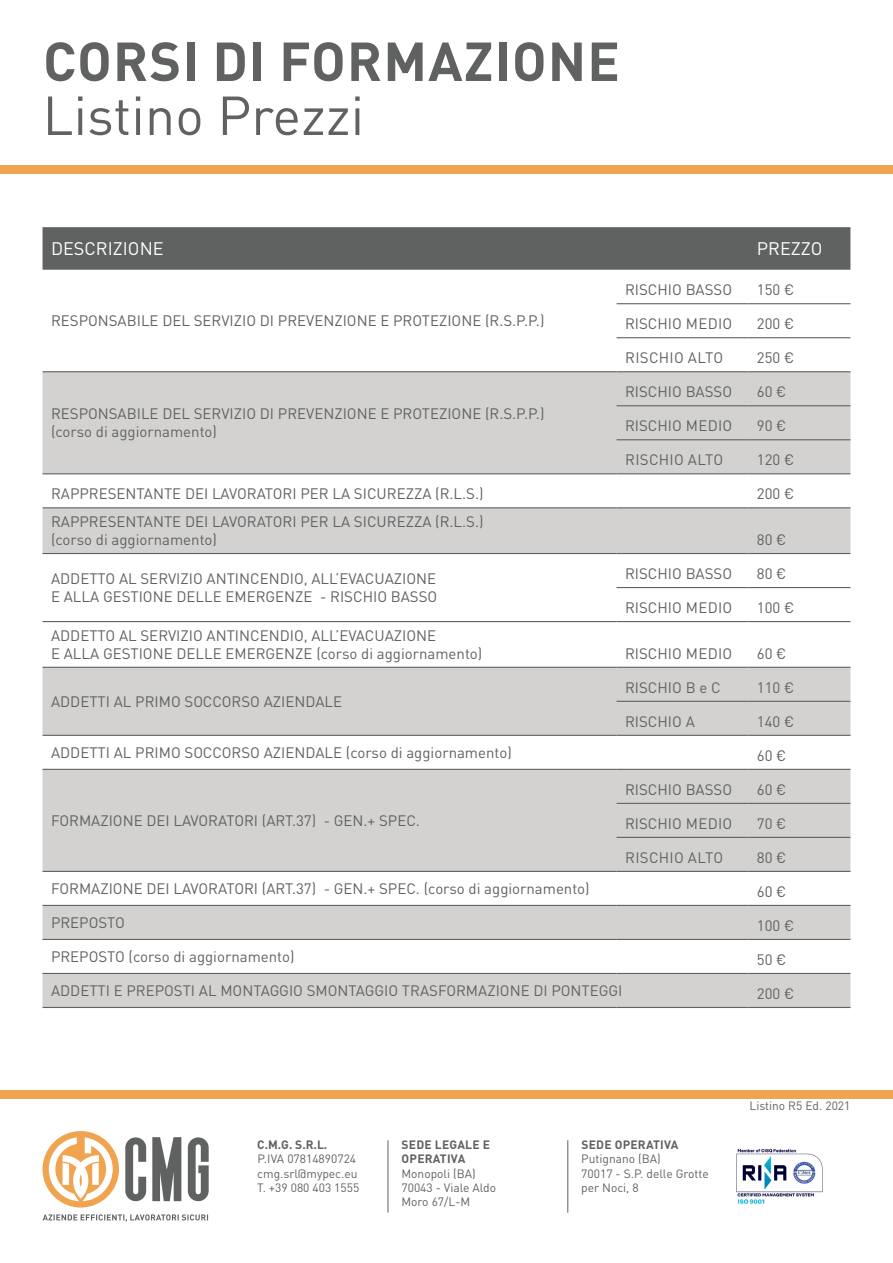
<style>
.page{position:relative;width:893px;height:1263px;background:#fff}
.page>*{position:absolute;margin:0;border:0;box-sizing:border-box;transform-origin:0 0}
.t1{font:700 54px "DIN Pro";letter-spacing:.02em;color:#606262}
.t2{font:54px "DIN Pro";color:#606262}
.t3{font:18px "DIN Pro";color:#fff}
.t4{font:15px "DIN Pro";color:#606262}
.t5{font:15px "DIN Pro";letter-spacing:.02em;color:#606262}
.t6{font:12px/14.4px "DIN Pro";color:#606262}
.t7{font:700 12px/14.4px "DIN Pro";letter-spacing:.02em;color:#606262}
</style>
<div class="page">
<div style="left:43px;top:227px;width:807px;height:43px;background:#606262"></div>
<svg style="left:43px;top:372px;width:807px;height:635px;fill:#d3d2d1"></svg>
<hr style="left:617px;top:303px;width:131px;height:1px;background:#606262">
<hr style="left:748px;top:303px;width:102px;height:1px;background:#606262">
<hr style="left:617px;top:337px;width:131px;height:1px;background:#606262">
<hr style="left:748px;top:337px;width:102px;height:1px;background:#606262">
<hr style="left:43px;top:371px;width:574px;height:1px;background:#606262">
<hr style="left:617px;top:371px;width:131px;height:1px;background:#606262">
<hr style="left:748px;top:371px;width:102px;height:1px;background:#606262">
<hr style="left:617px;top:405px;width:131px;height:1px;background:#606262">
<hr style="left:748px;top:405px;width:102px;height:1px;background:#606262">
<hr style="left:617px;top:439px;width:131px;height:1px;background:#606262">
<hr style="left:748px;top:439px;width:102px;height:1px;background:#606262">
<hr style="left:43px;top:473px;width:574px;height:1px;background:#606262">
<hr style="left:617px;top:473px;width:131px;height:1px;background:#606262">
<hr style="left:748px;top:473px;width:102px;height:1px;background:#606262">
<hr style="left:617px;top:587px;width:131px;height:1px;background:#606262">
<hr style="left:748px;top:587px;width:102px;height:1px;background:#606262">
<hr style="left:43px;top:621px;width:574px;height:1px;background:#606262">
<hr style="left:617px;top:621px;width:131px;height:1px;background:#606262">
<hr style="left:748px;top:621px;width:102px;height:1px;background:#606262">
<hr style="left:43px;top:507px;width:574px;height:1px;background:#606262">
<hr style="left:617px;top:507px;width:131px;height:1px;background:#606262">
<hr style="left:43px;top:553px;width:574px;height:1px;background:#606262">
<hr style="left:617px;top:553px;width:131px;height:1px;background:#606262">
<hr style="left:748px;top:507px;width:102px;height:1px;background:#606262">
<hr style="left:748px;top:553px;width:102px;height:1px;background:#606262">
<hr style="left:748px;top:667px;width:102px;height:1px;background:#606262">
<hr style="left:617px;top:667px;width:131px;height:1px;background:#606262">
<hr style="left:43px;top:667px;width:574px;height:1px;background:#606262">
<hr style="left:43px;top:735px;width:574px;height:1px;background:#606262">
<hr style="left:617px;top:701px;width:131px;height:1px;background:#606262">
<hr style="left:617px;top:735px;width:131px;height:1px;background:#606262">
<hr style="left:748px;top:701px;width:102px;height:1px;background:#606262">
<hr style="left:748px;top:735px;width:102px;height:1px;background:#606262">
<hr style="left:617px;top:769px;width:131px;height:1px;background:#606262">
<hr style="left:617px;top:803px;width:131px;height:1px;background:#606262">
<hr style="left:748px;top:769px;width:102px;height:1px;background:#606262">
<hr style="left:748px;top:803px;width:102px;height:1px;background:#606262">
<hr style="left:748px;top:837px;width:102px;height:1px;background:#606262">
<hr style="left:748px;top:871px;width:102px;height:1px;background:#606262">
<hr style="left:617px;top:837px;width:131px;height:1px;background:#606262">
<hr style="left:617px;top:871px;width:131px;height:1px;background:#606262">
<hr style="left:43px;top:769px;width:574px;height:1px;background:#606262">
<hr style="left:43px;top:871px;width:574px;height:1px;background:#606262">
<hr style="left:43px;top:905px;width:574px;height:1px;background:#606262">
<hr style="left:617px;top:905px;width:131px;height:1px;background:#606262">
<hr style="left:43px;top:939px;width:574px;height:1px;background:#606262">
<hr style="left:617px;top:939px;width:131px;height:1px;background:#606262">
<hr style="left:748px;top:905px;width:102px;height:1px;background:#606262">
<hr style="left:748px;top:939px;width:102px;height:1px;background:#606262">
<hr style="left:43px;top:973px;width:574px;height:1px;background:#606262">
<hr style="left:617px;top:973px;width:131px;height:1px;background:#606262">
<hr style="left:43px;top:1007px;width:574px;height:1px;background:#606262">
<hr style="left:617px;top:1007px;width:131px;height:1px;background:#606262">
<hr style="left:748px;top:973px;width:102px;height:1px;background:#606262">
<hr style="left:748px;top:1007px;width:102px;height:1px;background:#606262">
<div style="left:0;top:1091px;width:893px;height:8px;background:#f0a450"></div>
<div style="left:0;top:166px;width:893px;height:8px;background:#f0a450"></div>
<svg style="left:43px;top:1131px;width:76px;height:76px"></svg>
<svg style="left:125px;top:1137px;width:21px;height:64px"></svg>
<svg style="left:152px;top:1137px;width:29px;height:64px;background:#7e7f7f"></svg>
<svg style="left:188px;top:1137px;width:21px;height:64px"></svg>
<svg style="left:43px;top:1214px;width:165px;height:8px"></svg>
<hr style="left:388px;top:1140px;width:1px;height:72px;background:#606262">
<hr style="left:567px;top:1140px;width:1px;height:72px;background:#606262">
<img style="left:736px;top:1149px;width:87px;height:55px">
<p class="t1" style="left:43px;top:16px;width:578px">CORSI DI FORMAZIONE</p>
<p class="t2" style="left:43px;top:73px;width:323px">Listino Prezzi</p>
<p class="t3" style="left:51px;top:234px;width:114px">DESCRIZIONE</p>
<p class="t3" style="left:757px;top:234px;width:67px">PREZZO</p>
<p class="t4" style="left:51px;top:309px;width:495px">RESPONSABILE DEL SERVIZIO DI PREVENZIONE E PROTEZIONE (R.S.P.P.)</p>
<p class="t4" style="left:51px;top:402px;width:495px">RESPONSABILE DEL SERVIZIO DI PREVENZIONE E PROTEZIONE (R.S.P.P.)</p>
<p class="t4" style="left:51px;top:420px;width:167px">(corso di aggiornamento)</p>
<p class="t4" style="left:625px;top:278px;width:109px">RISCHIO BASSO</p>
<p class="t4" style="left:757px;top:278px;width:39px">150 €</p>
<p class="t4" style="left:625px;top:312px;width:109px">RISCHIO MEDIO</p>
<p class="t4" style="left:757px;top:312px;width:39px">200 €</p>
<p class="t5" style="left:625px;top:346px;width:99px">RISCHIO ALTO</p>
<p class="t4" style="left:757px;top:346px;width:39px">250 €</p>
<p class="t4" style="left:625px;top:380px;width:109px">RISCHIO BASSO</p>
<p class="t4" style="left:757px;top:380px;width:31px">60 €</p>
<p class="t4" style="left:625px;top:414px;width:109px">RISCHIO MEDIO</p>
<p class="t4" style="left:757px;top:414px;width:31px">90 €</p>
<p class="t5" style="left:625px;top:448px;width:99px">RISCHIO ALTO</p>
<p class="t4" style="left:757px;top:448px;width:39px">120 €</p>
<p class="t4" style="left:51px;top:482px;width:434px">RAPPRESENTANTE DEI LAVORATORI PER LA SICUREZZA (R.L.S.)</p>
<p class="t4" style="left:757px;top:482px;width:39px">200 €</p>
<p class="t4" style="left:51px;top:510px;width:434px">RAPPRESENTANTE DEI LAVORATORI PER LA SICUREZZA (R.L.S.)</p>
<p class="t4" style="left:51px;top:528px;width:167px">(corso di aggiornamento)</p>
<p class="t4" style="left:757px;top:528px;width:31px">80 €</p>
<p class="t4" style="left:51px;top:567px;width:387px">ADDETTO AL SERVIZIO ANTINCENDIO, ALL’EVACUAZIONE</p>
<p class="t4" style="left:51px;top:585px;width:388px">E ALLA GESTIONE DELLE EMERGENZE - RISCHIO BASSO</p>
<p class="t4" style="left:625px;top:562px;width:109px">RISCHIO BASSO</p>
<p class="t4" style="left:757px;top:562px;width:31px">80 €</p>
<p class="t4" style="left:625px;top:596px;width:109px">RISCHIO MEDIO</p>
<p class="t4" style="left:757px;top:596px;width:39px">100 €</p>
<p class="t4" style="left:51px;top:623px;width:387px">ADDETTO AL SERVIZIO ANTINCENDIO, ALL’EVACUAZIONE</p>
<p class="t4" style="left:51px;top:641px;width:433px">E ALLA GESTIONE DELLE EMERGENZE (corso di aggiornamento)</p>
<p class="t4" style="left:625px;top:641px;width:109px">RISCHIO MEDIO</p>
<p class="t4" style="left:757px;top:641px;width:31px">60 €</p>
<p class="t4" style="left:51px;top:689px;width:293px">ADDETTI AL PRIMO SOCCORSO AZIENDALE</p>
<p class="t4" style="left:625px;top:675px;width:97px">RISCHIO B e C</p>
<p class="t4" style="left:757px;top:675px;width:39px">110 €</p>
<p class="t4" style="left:625px;top:710px;width:71px">RISCHIO A</p>
<p class="t4" style="left:757px;top:710px;width:39px">140 €</p>
<p class="t4" style="left:51px;top:740px;width:462px">ADDETTI AL PRIMO SOCCORSO AZIENDALE (corso di aggiornamento)</p>
<p class="t4" style="left:757px;top:744px;width:31px">60 €</p>
<p class="t4" style="left:51px;top:808px;width:370px">FORMAZIONE DEI LAVORATORI (ART.37) - GEN.+ SPEC.</p>
<p class="t4" style="left:625px;top:778px;width:109px">RISCHIO BASSO</p>
<p class="t4" style="left:757px;top:778px;width:31px">60 €</p>
<p class="t4" style="left:625px;top:812px;width:109px">RISCHIO MEDIO</p>
<p class="t4" style="left:757px;top:812px;width:31px">70 €</p>
<p class="t5" style="left:625px;top:846px;width:99px">RISCHIO ALTO</p>
<p class="t4" style="left:757px;top:846px;width:31px">80 €</p>
<p class="t4" style="left:51px;top:876px;width:540px">FORMAZIONE DEI LAVORATORI (ART.37) - GEN.+ SPEC. (corso di aggiornamento)</p>
<p class="t4" style="left:757px;top:880px;width:31px">60 €</p>
<p class="t4" style="left:51px;top:910px;width:75px">PREPOSTO</p>
<p class="t4" style="left:757px;top:914px;width:39px">100 €</p>
<p class="t4" style="left:51px;top:944px;width:245px">PREPOSTO (corso di aggiornamento)</p>
<p class="t4" style="left:757px;top:948px;width:31px">50 €</p>
<p class="t4" style="left:51px;top:978px;width:573px">ADDETTI E PREPOSTI AL MONTAGGIO SMONTAGGIO TRASFORMAZIONE DI PONTEGGI</p>
<p class="t4" style="left:757px;top:982px;width:39px">200 €</p>
<p class="t7" style="left:257px;top:1136px;width:72px">C.M.G. S.R.L.</p>
<p class="t6" style="left:257px;top:1150px;width:100px">P.IVA 07814890724</p>
<p class="t6" style="left:257px;top:1165px;width:102px">cmg.srl@mypec.eu</p>
<p class="t6" style="left:257px;top:1179px;width:104px">T. +39 080 403 1555</p>
<p class="t7" style="left:402px;top:1136px;width:90px">SEDE LEGALE E<br>OPERATIVA</p>
<p class="t6" style="left:401px;top:1165px;width:96px">Monopoli (BA)<br>70043 - Viale Aldo<br>Moro 67/L-M</p>
<p class="t7" style="left:581px;top:1136px;width:99px">SEDE OPERATIVA</p>
<p class="t6" style="left:581px;top:1150px;width:129px">Putignano (BA)<br>70017 - S.P. delle Grotte per Noci, 8</p>
<p class="t6" style="left:749px;top:1097px;width:102px">Listino R5 Ed. 2021</p>
</div>
